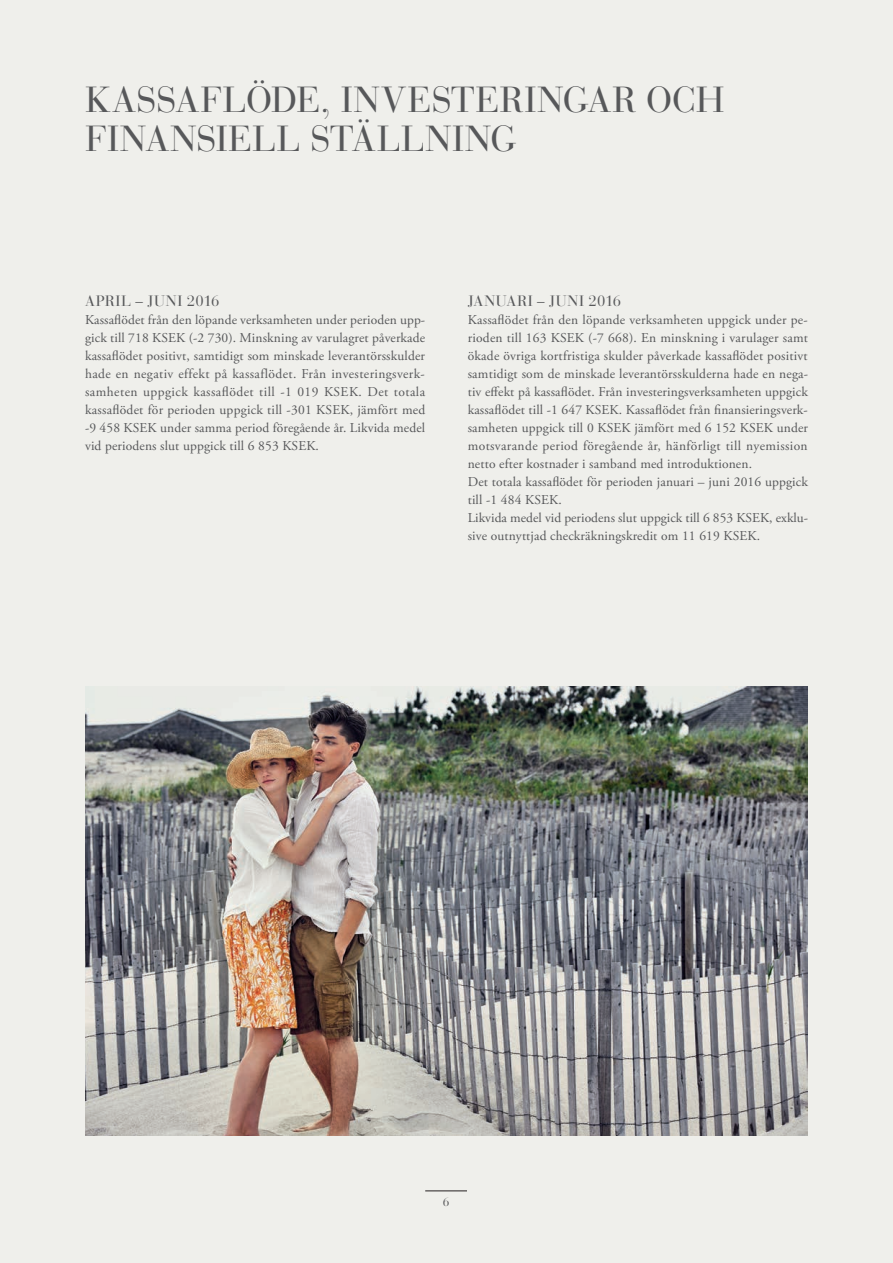
<style>
.page{position:relative;width:893px;height:1263px;background:#efefeb}
.page>*{position:absolute;margin:0;border:0;box-sizing:border-box;transform-origin:0 0}
.t1{font:36px/39px "Bauer Bodoni Std";letter-spacing:.005em;color:#57585a}
.t2{font:15px "Bauer Bodoni Std";letter-spacing:.045em;color:#57585a}
.t3{font:13.5px/18px "Adobe Garamond Pro";letter-spacing:.01em;color:#57585a;text-align:justify}
.t4{font:12px "Bauer Bodoni Std";color:#57585a}
</style>
<div class="page">
<img style="left:85px;top:687px;width:723px;height:448px">
<hr style="left:425px;top:1190px;width:42px;height:1px;background:#231f20">
<h1 class="t1" style="left:85px;top:80px;width:640px">KASSAFLÖDE, INVESTERINGAR OCH<br>FINANSIELL STÄLLNING</h1>
<p class="t2" style="left:85px;top:292px;width:136px">APRIL – JUNI 2016</p>
<p class="t3" style="left:85px;top:311px;width:342px">Kassaflödet från den löpande verksamheten under perioden upp&shy;gick till 718 KSEK (-2 730). Minskning av varulagret påverkade kassaflödet positivt, samtidigt som minskade leverantörsskulder hade en negativ effekt på kassaflödet. Från investeringsverk&shy;samheten uppgick kassaflödet till -1 019 KSEK. Det totala kassaflödet för perioden uppgick till -301 KSEK, jämfört med -9 458 KSEK under samma period föregående år. Likvida medel vid periodens slut uppgick till 6 853 KSEK.</p>
<p class="t2" style="left:468px;top:292px;width:155px">JANUARI – JUNI 2016</p>
<p class="t3" style="left:468px;top:311px;width:342px;text-align:left">Kassaflödet från den löpande verksamheten uppgick under pe&shy;rioden till 163 KSEK (-7 668). En minskning i varulager samt ökade övriga kortfristiga skulder påverkade kassaflödet positivt samtidigt som de minskade leverantörsskulderna hade en nega&shy;tiv effekt på kassaflödet. Från investeringsverksamheten uppgick kassaflödet till -1 647 KSEK. Kassaflödet från finansieringsverk&shy;samheten uppgick till 0 KSEK jämfört med 6 152 KSEK under motsvarande period föregående år, hänförligt till nyemission netto efter kostnader i samband med introduktionen.<br>Det totala kassaflödet för perioden januari – juni 2016 uppgick till -1 484 KSEK.<br>Likvida medel vid periodens slut uppgick till 6 853 KSEK, exklu&shy;sive outnyttjad checkräkningskredit om 11 619 KSEK.</p>
<p class="t4" style="left:443px;top:1194px;width:8px">6</p>
</div>
